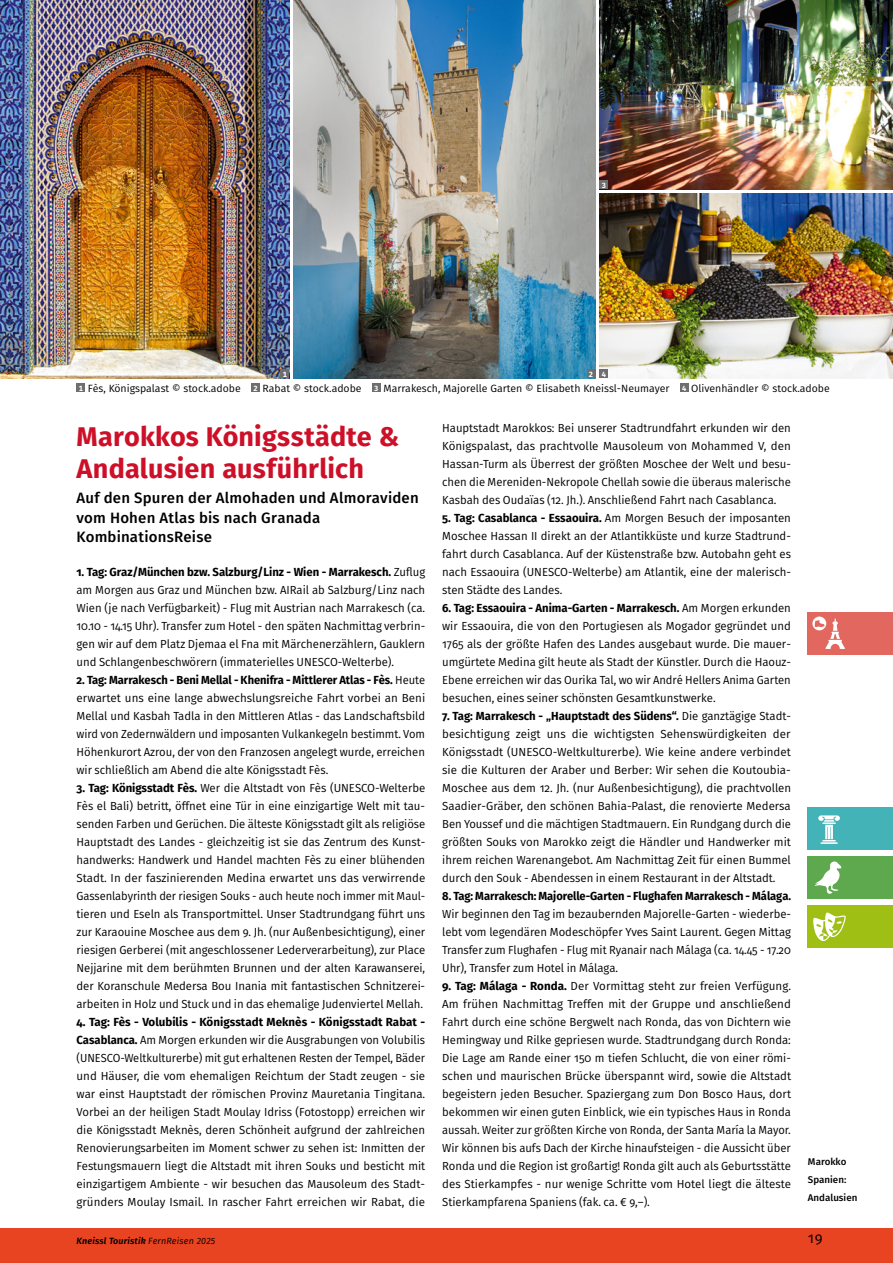
<style>
.page{position:relative;width:893px;height:1263px;background:#fff}
.page>*{position:absolute;margin:0;border:0;box-sizing:border-box;transform-origin:0 0}
._01a_Überschrift_1_Reise{font:700 27px/31.5px "Fira Sans";letter-spacing:.005em;color:#cd0f28}
._01b_Unterüberschrift_2_Reise{font:500 15px/19.5px "Fira Sans";letter-spacing:.015em;color:#000}
.Pagina_lb{font:15px "Fira Sans";color:#000}
._02_Reiseverlauf{font:11.7px/18px "Fira Sans";color:#000;text-align:justify}
._02_Reiseverlauf-2{font:11.7px/18px "Fira Sans";color:#000;text-align:justify;scale:.96 1}
._02_Reiseverlauf-3{font:11.7px/18px "Fira Sans";color:#000;text-align:justify;scale:.95 1}
._04_Bildlegende__Bildquelle{font:10.5px "Fira Sans";color:#000}
.Rubrik_lb{font:500 9.75px "Fira Sans";color:#000}
.Fusszeile_bold_italic_lb{font:italic 600 9px "Fira Sans";letter-spacing:.02em;color:#000}
.t1{font:700 7.5px "Fira Sans";color:#fff}
.s1{font-weight:700}
.s2{font-weight:400}
</style>
<div class="page">
<div style="left:808px;top:612px;width:85px;height:43px;background:#e2685f"></div>
<svg style="left:812px;top:616px;width:33px;height:33px"></svg>
<div style="left:808px;top:808px;width:85px;height:42px;background:#43b3b7"></div>
<svg style="left:818px;top:815px;width:22px;height:29px"></svg>
<div style="left:808px;top:856px;width:85px;height:43px;background:#5ea84e"></div>
<svg style="left:815px;top:861px;width:27px;height:33px"></svg>
<div style="left:808px;top:905px;width:85px;height:43px;background:#9fbf14"></div>
<svg style="left:813px;top:912px;width:33px;height:29px"></svg>
<div style="left:0;top:1229px;width:893px;height:34px;background:#e84421"></div>
<img style="left:293px;top:0;width:302px;height:378px">
<img style="left:600px;top:193px;width:293px;height:185px">
<img style="left:600px;top:0;width:293px;height:189px">
<div style="left:77px;top:384px;width:8px;height:8px;background:#6e6e6e"></div>
<div style="left:251px;top:384px;width:9px;height:8px;background:#6e6e6e"></div>
<div style="left:372px;top:384px;width:9px;height:8px;background:#6e6e6e"></div>
<div style="left:680px;top:384px;width:8px;height:8px;background:#6e6e6e"></div>
<img style="left:0;top:0;width:289px;height:378px">
<div style="left:600px;top:369px;width:8px;height:9px;background:#6e6e6e"></div>
<div style="left:600px;top:180px;width:8px;height:9px;background:#6e6e6e"></div>
<div style="left:281px;top:369px;width:8px;height:9px;background:#6e6e6e"></div>
<div style="left:587px;top:369px;width:8px;height:9px;background:#6e6e6e"></div>
<p class="t1" style="left:602px;top:179px;width:5px">3</p>
<p class="t1" style="left:589px;top:368px;width:6px">1</p>
<p class="t1" style="left:602px;top:368px;width:6px">4</p>
<p class="t1" style="left:283px;top:368px;width:6px">1</p>
<p class="t1" style="left:589px;top:368px;width:6px">2</p>
<p class="t1" style="left:79px;top:382px;width:6px">1</p>
<p class="_04_Bildlegende__Bildquelle" style="left:88px;top:381px;width:154px">Fès, Königspalast © stock.adobe</p>
<p class="t1" style="left:253px;top:382px;width:6px">2</p>
<p class="_04_Bildlegende__Bildquelle" style="left:263px;top:381px;width:101px">Rabat © stock.adobe</p>
<p class="t1" style="left:374px;top:382px;width:5px">3</p>
<p class="_04_Bildlegende__Bildquelle" style="left:383px;top:381px;width:287px">Marrakesch, Majorelle Garten © Elisabeth Kneissl-Neumayer</p>
<p class="t1" style="left:682px;top:382px;width:6px">4</p>
<p class="_04_Bildlegende__Bildquelle" style="left:691px;top:381px;width:140px">Olivenhändler © stock.adobe</p>
<p class="_01a_Überschrift_1_Reise" style="left:77px;top:419px;width:325px">Marokkos Königsstädte &amp;<br>Andalusien ausführlich</p>
<p class="_01b_Unterüberschrift_2_Reise" style="left:77px;top:487px;width:344px">Auf den Spuren der Almohaden und Almoraviden vom Hohen Atlas bis nach Granada</p>
<p class="_01b_Unterüberschrift_2_Reise" style="left:77px;top:526px;width:137px">KombinationsReise</p>
<p class="_02_Reiseverlauf" style="left:77px;top:563px;width:350px"><span class="s1">1. Tag: Graz/München bzw. Salzburg/Linz - Wien - Marrakesch.</span> Zuflug am Morgen aus Graz und München bzw. AIRail ab Salzburg/Linz nach Wien (je nach Verfügbarkeit) - Flug mit Austrian nach Marrakesch (ca.<br>10.10 - 14.15 Uhr). Transfer zum Hotel - den späten Nachmittag verbrin&shy;gen wir auf dem Platz Djemaa el Fna mit Märchenerzählern, Gauklern und Schlangenbeschwörern (immaterielles UNESCO-Welterbe).</p>
<p class="_02_Reiseverlauf-3" style="left:77px;top:671px;width:369px"><span class="s1">2. Tag: Marrakesch - Beni Mellal - Khenifra - Mittlerer Atlas - Fès.</span> Heute erwartet uns eine lange abwechslungsreiche Fahrt vorbei an Beni Mellal und Kasbah Tadla in den Mittleren Atlas - das Landschaftsbild wird von Zedernwäldern und imposanten Vulkankegeln bestimmt. Vom Höhenkurort Azrou, der von den Franzosen angelegt wurde, erreichen wir schließlich am Abend die alte Königsstadt Fès.</p>
<p class="_02_Reiseverlauf" style="left:77px;top:779px;width:350px"><span class="s1">3. Tag: Königsstadt Fès.</span> Wer die Altstadt von Fès (UNESCO-Welterbe Fès el Bali) betritt, öffnet eine Tür in eine einzigartige Welt mit tau&shy;senden Farben und Gerüchen. Die älteste Königsstadt gilt als religiöse Hauptstadt des Landes - gleichzeitig ist sie das Zentrum des Kunst&shy;handwerks: Handwerk und Handel machten Fès zu einer blühenden Stadt. In der faszinierenden Medina erwartet uns das verwirrende Gassenlabyrinth der riesigen Souks - auch heute noch immer mit Maul&shy;tieren und Eseln als Transportmittel. Unser Stadtrundgang führt uns zur Karaouine Moschee aus dem 9. Jh. (nur Außenbesichtigung), einer riesigen Gerberei (mit angeschlossener Lederverarbeitung), zur Place Nejjarine mit dem berühmten Brunnen und der alten Karawanserei, der Koranschule Medersa Bou Inania mit fantastischen Schnitzerei&shy;arbeiten in Holz und Stuck und in das ehemalige Judenviertel Mellah.</p>
<p class="_02_Reiseverlauf-2" style="left:77px;top:1013px;width:365px"><span class="s1">4. Tag: Fès - Volubilis - Königsstadt Meknès - Königsstadt Rabat - Casablanca.</span> Am Morgen erkunden wir die Ausgrabungen von Volubilis (UNESCO-Weltkulturerbe) mit gut erhaltenen Resten der Tempel, Bäder und Häuser, die vom ehemaligen Reichtum der Stadt zeugen - sie war einst Hauptstadt der römischen Provinz Mauretania Tingitana.<br>Vorbei an der heiligen Stadt Moulay Idriss (Fotostopp) erreichen wir die Königsstadt Meknès, deren Schönheit aufgrund der zahlreichen Renovierungsarbeiten im Moment schwer zu sehen ist: Inmitten der Festungsmauern liegt die Altstadt mit ihren Souks und besticht mit einzigartigem Ambiente - wir besuchen das Mausoleum des Stadt&shy;gründers Moulay Ismail. In rascher Fahrt erreichen wir Rabat, die</p>
<p class="_02_Reiseverlauf" style="left:442px;top:419px;width:350px">Hauptstadt Marokkos: Bei unserer Stadtrundfahrt erkunden wir den Königspalast, das prachtvolle Mausoleum von Mohammed V, den Hassan-Turm als Überrest der größten Moschee der Welt und besu&shy;chen die Mereniden-Nekropole Chellah sowie die überaus malerische Kasbah des Oudaïas (12. Jh.). Anschließend Fahrt nach Casablanca.</p>
<p class="_02_Reiseverlauf" style="left:442px;top:509px;width:350px;text-align:left"><span class="s1">5. Tag: Casablanca - Essaouira.</span> Am Morgen Besuch der imposanten Moschee Hassan II direkt an der Atlantikküste und kurze Stadtrund&shy;fahrt durch Casablanca. Auf der Küstenstraße bzw. Autobahn geht es nach Essaouira (UNESCO-Welterbe) am Atlantik, eine der malerisch&shy;sten Städte des Landes.</p>
<p class="_02_Reiseverlauf" style="left:442px;top:599px;width:350px"><span class="s1">6. Tag: Essaouira - Anima-Garten - Marrakesch.</span> Am Morgen erkunden wir Essaouira, die von den Portugiesen als Mogador gegründet und 1765 als der größte Hafen des Landes ausgebaut wurde. Die mauer&shy;umgürtete Medina gilt heute als Stadt der Künstler. Durch die Haouz-Ebene erreichen wir das Ourika Tal, wo wir André Hellers Anima Garten besuchen, eines seiner schönsten Gesamtkunstwerke.</p>
<p class="_02_Reiseverlauf" style="left:442px;top:707px;width:350px;text-align:left"><span class="s1">7. Tag: Marrakesch - „Hauptstadt des Südens“.</span> Die ganztägige Stadt&shy;besichtigung zeigt uns die wichtigsten Sehenswürdigkeiten der Königsstadt (UNESCO-Weltkulturerbe). Wie keine andere verbindet sie die Kulturen der Araber und Berber: Wir sehen die Koutoubia-Moschee aus dem 12. Jh. (nur Außenbesichtigung), die prachtvollen Saadier-Gräber, den schönen Bahia-Palast, die renovierte Medersa Ben Youssef und die mächtigen Stadtmauern. Ein Rundgang durch die größten Souks von Marokko zeigt die Händler und Handwerker mit ihrem reichen Warenangebot. Am Nachmittag Zeit für einen Bummel durch den Souk - Abendessen in einem Restaurant in der Altstadt.</p>
<p class="_02_Reiseverlauf" style="left:442px;top:887px;width:350px"><span class="s1">8. Tag: Marrakesch: Majorelle-Garten - Flughafen Marrakesch - Málaga.<br></span>Wir beginnen den Tag im bezaubernden Majorelle-Garten - wiederbe&shy;lebt vom legendären Modeschöpfer Yves Saint Laurent. Gegen Mittag Transfer zum Flughafen - Flug mit Ryanair nach Málaga (ca. 14.45 - 17.20<br>Uhr), Transfer zum Hotel in Málaga.</p>
<p class="_02_Reiseverlauf" style="left:442px;top:977px;width:350px"><span class="s1">9. Tag: Málaga - Ronda.</span> Der Vormittag steht zur freien Verfügung.<br>Am frühen Nachmittag Treffen mit der Gruppe und anschließend Fahrt durch eine schöne Bergwelt nach Ronda, das von Dichtern wie Hemingway und Rilke gepriesen wurde. Stadtrundgang durch Ronda:<br>Die Lage am Rande einer 150 m tiefen Schlucht, die von einer römi&shy;schen und maurischen Brücke überspannt wird, sowie die Altstadt begeistern jeden Besucher. Spaziergang zum Don Bosco Haus, dort bekommen wir einen guten Einblick, wie ein typisches Haus in Ronda aussah. Weiter zur größten Kirche von Ronda, der Santa María la Mayor.<br>Wir können bis aufs Dach der Kirche hinaufsteigen - die Aussicht über Ronda und die Region ist großartig! Ronda gilt auch als Geburtsstätte des Stierkampfes - nur wenige Schritte vom Hotel liegt die älteste Stierkampfarena Spaniens (fak. ca. € 9,–).</p>
<p class="Rubrik_lb" style="left:808px;top:1154px;width:40px">Marokko</p>
<p class="Rubrik_lb" style="left:808px;top:1172px;width:40px">Spanien:</p>
<p class="Rubrik_lb" style="left:808px;top:1190px;width:51px">Andalusien</p>
<p class="Fusszeile_bold_italic_lb" style="left:77px;top:1233px;width:140px">Kneissl Touristik <span class="s2">FernReisen 2025</span></p>
<p class="Pagina_lb" style="left:808px;top:1227px;width:16px">19</p>
</div>
